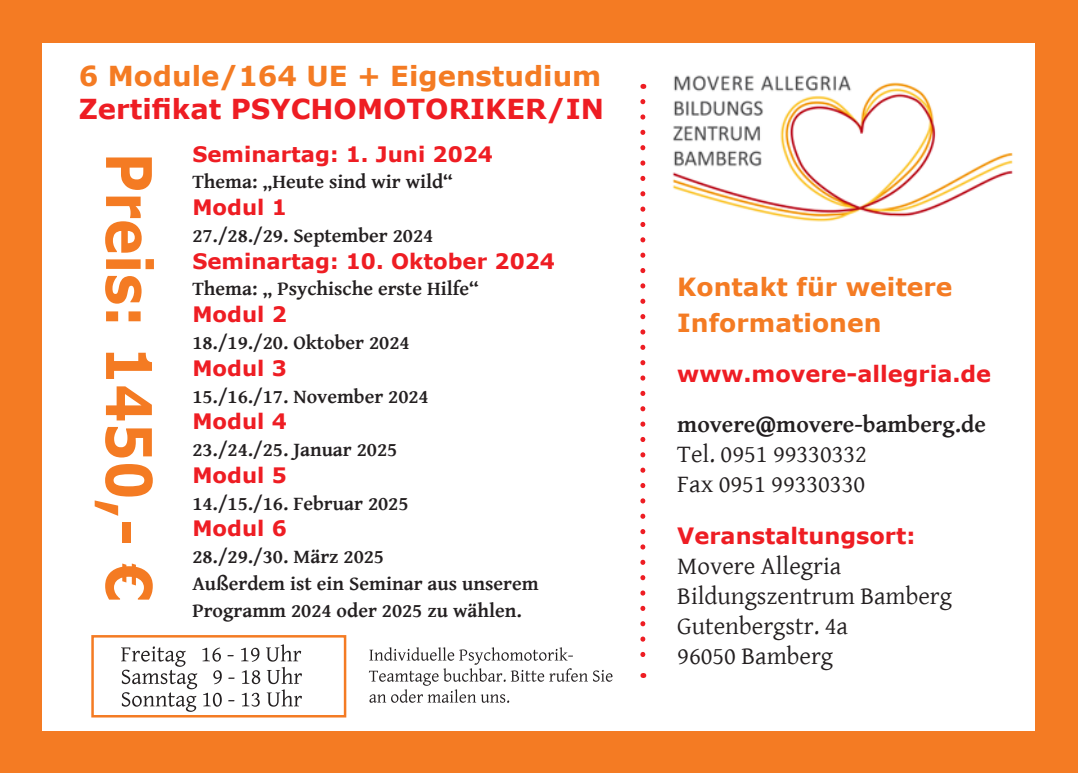
<style>
.page{position:relative;width:1078px;height:773px;background:#fff}
.page>*{position:absolute;margin:0;border:0;box-sizing:border-box;transform-origin:0 0}
.t1{font:700 63px "MS Reference Sans Serif";color:#f47b23;scale:.86 1}
.t2{font:700 27.5px "MS Reference Sans Serif";color:#ee1d23}
.t3{font:700 27.5px "MS Reference Sans Serif";color:#f47b23}
.t4{font:25px "Gentium Basic";color:#231f20}
.t5{font:700 25px "MS Reference Sans Serif";color:#f47b23}
.t6{font:700 23.75px "Gentium Basic";color:#231f20}
.t7{font:700 22.5px "MS Reference Sans Serif";color:#ee1d23}
.t8{font:700 21.25px "MS Reference Sans Serif";color:#ee1d23}
.t9{font:700 20px/26.8px "Gentium Basic";color:#231f20}
.s1{color:#fff}
</style>
<div class="page">
<div style="left:0;top:0;width:1077px;height:772px;background:#f47b23"></div>
<div style="left:43px;top:43px;width:992px;height:687px;background:#fff"></div>
<svg style="left:640px;top:101px;width:5px;height:556px"></svg>
<div style="left:91px;top:635px;width:255px;height:82px;border:2px solid #f47b23"></div>
<img style="left:672px;top:75px;width:341px;height:147px">
<svg style="left:121px;top:644px;width:181px;height:67px"></svg>
<svg style="left:369px;top:647px;width:243px;height:55px"></svg>
<p class="t3" style="left:79px;top:59px;width:524px">6 Module/164 UE + Eigenstudium</p>
<p class="t2" style="left:79px;top:92px;width:526px">Zertifikat PSYCHOMOTORIKER/IN</p>
<p class="t1" style="left:169px;top:152px;width:524px;rotate:90deg">Preis: 1450,- €</p>
<p class="t8" style="left:192px;top:140px;width:302px">Seminartag: 1. Juni 2024</p>
<p class="t9" style="left:192px;top:168px;width:262px">Thema: „Heute sind wir wild“</p>
<p class="t8" style="left:192px;top:194px;width:96px">Modul 1</p>
<p class="t9" style="left:192px;top:221px;width:242px">27./28./29. September 2024</p>
<p class="t8" style="left:192px;top:247px;width:364px">Seminartag: 10. Oktober 2024</p>
<p class="t9" style="left:192px;top:275px;width:288px">Thema: „ Psychische erste Hilfe“</p>
<p class="t8" style="left:192px;top:301px;width:96px">Modul 2</p>
<p class="t9" style="left:192px;top:328px;width:219px">18./19./20. Oktober 2024</p>
<p class="t8" style="left:192px;top:354px;width:96px">Modul 3</p>
<p class="t9" style="left:192px;top:382px;width:238px">15./16./17. November 2024</p>
<p class="t8" style="left:192px;top:408px;width:96px">Modul 4</p>
<p class="t9" style="left:192px;top:435px;width:206px">23./24./25. Januar 2025</p>
<p class="t8" style="left:192px;top:461px;width:96px">Modul 5</p>
<p class="t9" style="left:192px;top:489px;width:217px">14./15./16. Februar 2025</p>
<p class="t8" style="left:192px;top:515px;width:96px">Modul 6</p>
<p class="t9" style="left:192px;top:542px;width:193px">28./29./30. März 2025</p>
<p class="t9" style="left:192px;top:569px;width:348px">Außerdem ist ein Seminar aus unserem<br>Programm 2024 oder 2025 zu wählen.</p>
<p class="t5" style="left:677px;top:270px;width:277px">Kontakt für weitere</p>
<p class="t5" style="left:677px;top:306px;width:206px">Informationen</p>
<p class="t7" style="left:677px;top:359px;width:330px">www.movere-allegria.de<span class="s1">e</span></p>
<p class="t6" style="left:677px;top:406px;width:310px">movere@movere-bamberg.de</p>
<p class="t4" style="left:677px;top:435px;width:191px">Tel. 0951 99330332</p>
<p class="t4" style="left:677px;top:465px;width:189px">Fax 0951 99330330</p>
<p class="t7" style="left:677px;top:521px;width:240px">Veranstaltungsort:</p>
<p class="t4" style="left:677px;top:548px;width:165px">Movere Allegria</p>
<p class="t4" style="left:677px;top:578px;width:276px">Bildungszentrum Bamberg</p>
<p class="t4" style="left:677px;top:608px;width:172px">Gutenbergstr. 4a</p>
<p class="t4" style="left:677px;top:638px;width:157px">96050 Bamberg</p>
</div>
